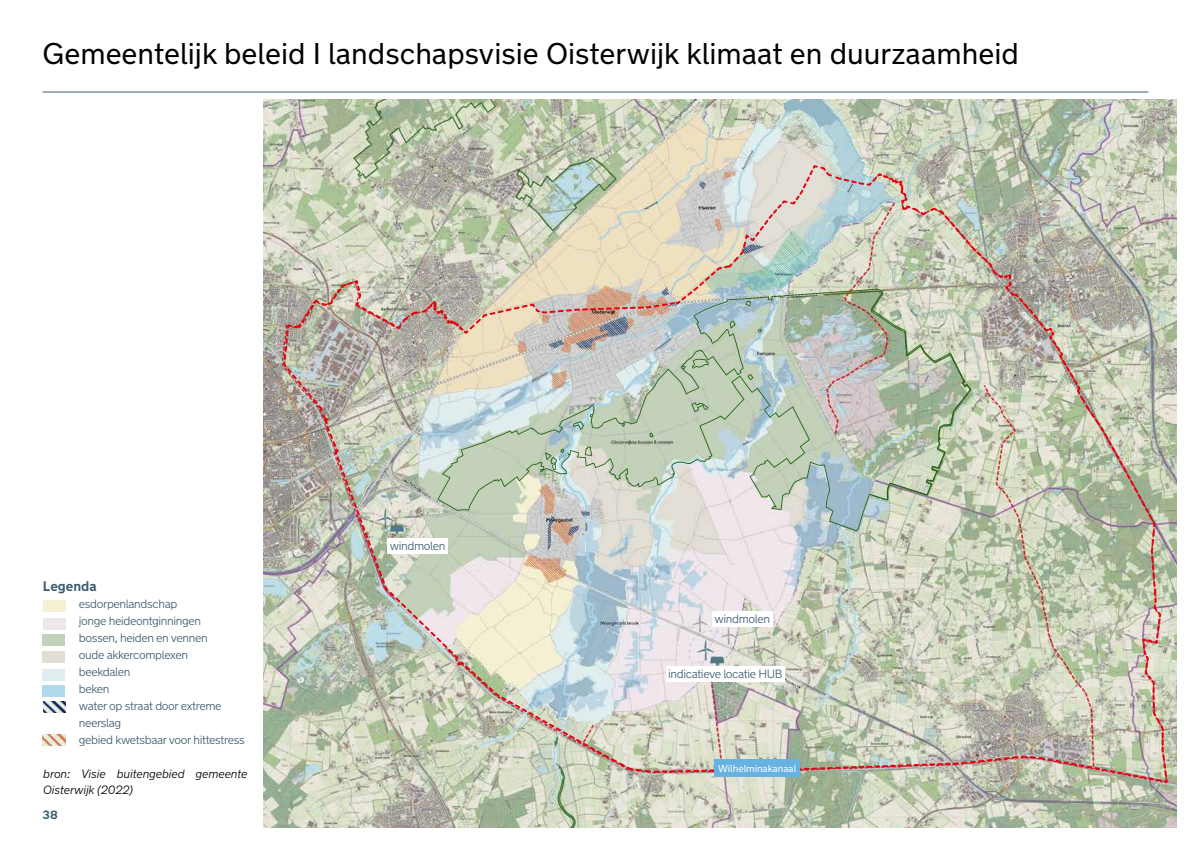
<style>
.page{position:relative;width:1191px;height:842px;background:#fff}
.page>*{position:absolute;margin:0;border:0;box-sizing:border-box;transform-origin:0 0}
.t1{font:30px "New Transport";color:#000}
.t2{font:700 14px "New Transport";color:#3d5d6f}
.t3{font:300 12px/17px "New Transport";letter-spacing:-.03em;color:#3d5d6f}
.t4{font:italic 300 12px/16px "New Transport";letter-spacing:-.01em;color:#000}
.t5{font:700 12px "New Transport";color:#3d5d6f}
.t6{font:10px "New Transport";color:#fff}
.t7{font:10px "New Transport";color:#9d9d9c}
</style>
<div class="page">
<hr style="left:42px;top:92px;width:1106px;height:1px;background:#3d5d6f">
<img style="left:264px;top:99px;width:912px;height:729px">
<img style="left:282px;top:164px;width:887px;height:620px">
<img style="left:437px;top:289px;width:534px;height:242px">
<div style="left:714px;top:760px;width:85px;height:17px;background:#67b1e3"></div>
<div style="left:43px;top:600px;width:22px;height:12px;background:#f6f1d4"></div>
<div style="left:43px;top:634px;width:22px;height:11px;background:#c3d1ba"></div>
<div style="left:42px;top:652px;width:23px;height:11px;background:#e2ded3"></div>
<div style="left:43px;top:618px;width:22px;height:11px;background:#f0e7ec"></div>
<div style="left:42px;top:669px;width:23px;height:11px;background:#e0eeef"></div>
<div style="left:42px;top:686px;width:23px;height:11px;background:#b0daea"></div>
<img style="left:43px;top:701px;width:23px;height:12px">
<img style="left:43px;top:734px;width:23px;height:12px">
<div style="left:666px;top:666px;width:119px;height:16px;background:#fff"></div>
<div style="left:712px;top:611px;width:60px;height:15px;background:#fff"></div>
<div style="left:387px;top:538px;width:61px;height:15px;background:#fff"></div>
<h1 class="t1" style="left:43px;top:35px;width:978px">Gemeentelijk beleid I landschapsvisie Oisterwijk klimaat en duurzaamheid</h1>
<p class="t7" style="left:1060px;top:276px;width:29px">Boxtel</p>
<p class="t2" style="left:43px;top:578px;width:55px">Legenda</p>
<p class="t3" style="left:79px;top:596px;width:168px">esdorpenlandschap<br>jonge heideontginningen<br>bossen, heiden en vennen<br>oude akkercomplexen<br>beekdalen<br>beken<br>water op straat door extreme neerslag<br>gebied kwetsbaar voor hittestress</p>
<p class="t4" style="left:43px;top:766px;width:206px">bron: Visie buitengebied gemeente<br>Oisterwijk (2022)</p>
<p class="t5" style="left:43px;top:807px;width:17px">38</p>
<p class="t3" style="left:390px;top:537px;width:57px">windmolen</p>
<p class="t3" style="left:714px;top:610px;width:57px">windmolen</p>
<p class="t3" style="left:668px;top:665px;width:116px">indicatieve locatie HUB</p>
<p class="t6" style="left:718px;top:762px;width:80px">Wilhelminakanaal</p>
<p class="t7" style="left:1055px;top:740px;width:39px">Oirschot</p>
</div>
